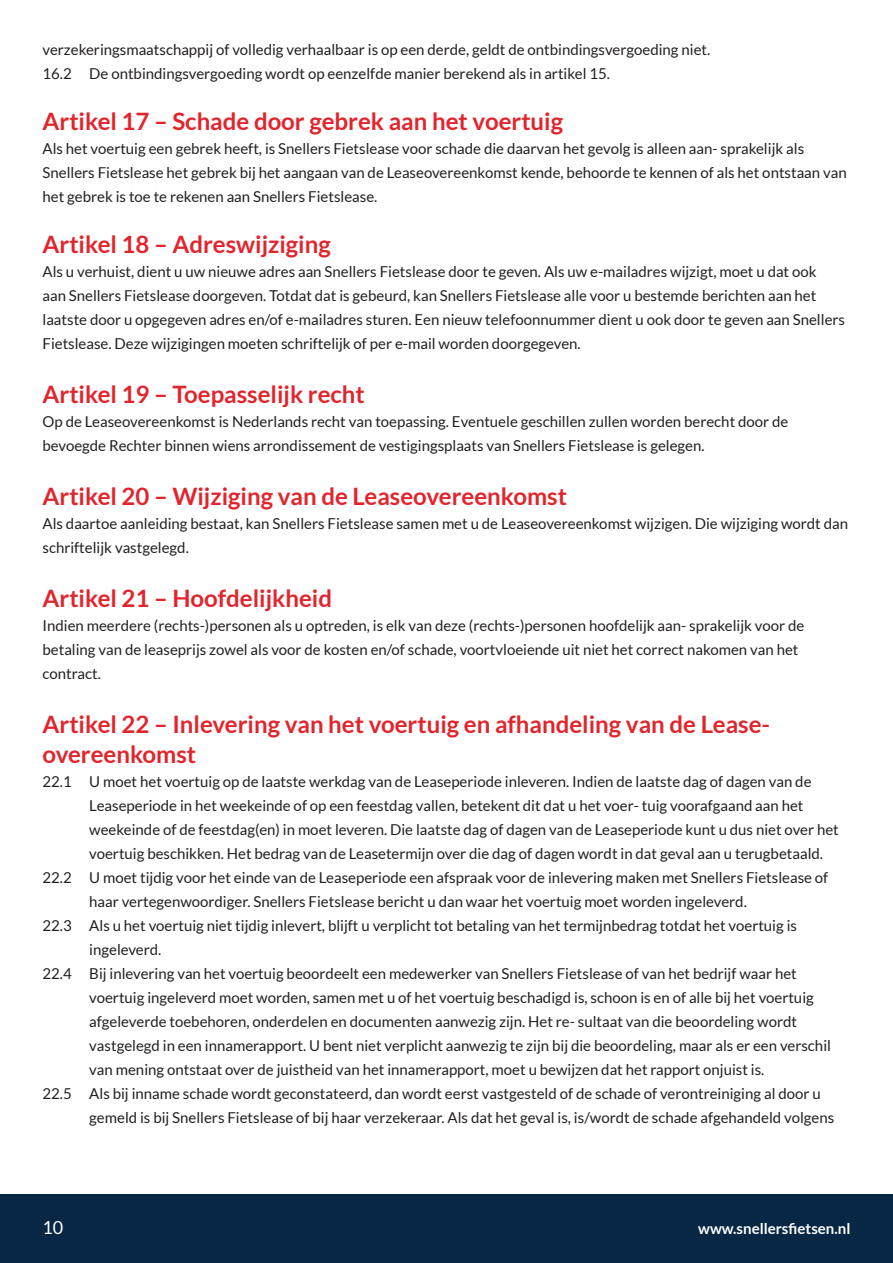
<style>
.page{position:relative;width:893px;height:1263px;background:#fff}
.page>*{position:absolute;margin:0;border:0;box-sizing:border-box;transform-origin:0 0}
.t1{font:700 24px/30px "Lato";color:#e2252d}
.t2{font:18px "Lato";color:#fff}
.t3{font:15px/24px "Lato";color:#231f20}
.t4{font:700 15px "Lato";color:#fff}
</style>
<div class="page">
<div style="left:0;top:1195px;width:893px;height:68px;background:#072744"></div>
<p class="t3" style="left:43px;top:37px;width:669px">verzekeringsmaatschappij of volledig verhaalbaar is op een derde, geldt de ontbindingsvergoeding niet.<br>16.2 De ontbindingsvergoeding wordt op eenzelfde manier berekend als in artikel 15.</p>
<h1 class="t1" style="left:43px;top:106px;width:522px">Artikel 17 – Schade door gebrek aan het voertuig</h1>
<p class="t3" style="left:43px;top:136px;width:806px">Als het voertuig een gebrek heeft, is Snellers Fietslease voor schade die daarvan het gevolg is alleen aan- sprakelijk als<br>Snellers Fietslease het gebrek bij het aangaan van de Leaseovereenkomst kende, behoorde te kennen of als het ontstaan van het gebrek is toe te rekenen aan Snellers Fietslease.</p>
<h1 class="t1" style="left:43px;top:229px;width:290px">Artikel 18 – Adreswijziging</h1>
<p class="t3" style="left:43px;top:259px;width:804px">Als u verhuist, dient u uw nieuwe adres aan Snellers Fietslease door te geven. Als uw e-mailadres wijzigt, moet u dat ook<br>aan Snellers Fietslease doorgeven. Totdat dat is gebeurd, kan Snellers Fietslease alle voor u bestemde berichten aan het laatste door u opgegeven adres en/of e-mailadres sturen. Een nieuw telefoonnummer dient u ook door te geven aan Snellers Fietslease. Deze wijzigingen moeten schriftelijk of per e-mail worden doorgegeven.</p>
<h1 class="t1" style="left:43px;top:379px;width:324px">Artikel 19 – Toepasselijk recht</h1>
<p class="t3" style="left:43px;top:409px;width:747px">Op de Leaseovereenkomst is Nederlands recht van toepassing. Eventuele geschillen zullen worden berecht door de bevoegde Rechter binnen wiens arrondissement de vestigingsplaats van Snellers Fietslease is gelegen.</p>
<h1 class="t1" style="left:43px;top:481px;width:526px">Artikel 20 – Wijziging van de Leaseovereenkomst</h1>
<p class="t3" style="left:43px;top:511px;width:807px">Als daartoe aanleiding bestaat, kan Snellers Fietslease samen met u de Leaseovereenkomst wijzigen. Die wijziging wordt dan schriftelijk vastgelegd.</p>
<h1 class="t1" style="left:43px;top:583px;width:291px">Artikel 21 – Hoofdelijkheid</h1>
<p class="t3" style="left:43px;top:613px;width:763px">Indien meerdere (rechts-)personen als u optreden, is elk van deze (rechts-)personen hoofdelijk aan- sprakelijk voor de betaling van de leaseprijs zowel als voor de kosten en/of schade, voortvloeiende uit niet het correct nakomen van het contract.</p>
<h1 class="t1" style="left:43px;top:709px;width:729px">Artikel 22 – Inlevering van het voertuig en afhandeling van de Lease&shy;overeenkomst</h1>
<p class="t3" style="left:43px;top:769px;width:770px">22.1 U moet het voertuig op de laatste werkdag van de Leaseperiode inleveren. Indien de laatste dag of dagen van de</p>
<p class="t3" style="left:89px;top:793px;width:716px">Leaseperiode in het weekeinde of op een feestdag vallen, betekent dit dat u het voer- tuig voorafgaand aan het</p>
<p class="t3" style="left:89px;top:817px;width:751px">weekeinde of de feestdag(en) in moet leveren. Die laatste dag of dagen van de Leaseperiode kunt u dus niet over het</p>
<p class="t3" style="left:89px;top:841px;width:735px">voertuig beschikken. Het bedrag van de Leasetermijn over die dag of dagen wordt in dat geval aan u terugbetaald.</p>
<p class="t3" style="left:43px;top:865px;width:787px">22.2 U moet tijdig voor het einde van de Leaseperiode een afspraak voor de inlevering maken met Snellers Fietslease of</p>
<p class="t3" style="left:89px;top:889px;width:659px">haar vertegenwoordiger. Snellers Fietslease bericht u dan waar het voertuig moet worden ingeleverd.</p>
<p class="t3" style="left:43px;top:913px;width:756px">22.3 Als u het voertuig niet tijdig inlevert, blijft u verplicht tot betaling van het termijnbedrag totdat het voertuig is</p>
<p class="t3" style="left:89px;top:937px;width:74px">ingeleverd.</p>
<p class="t3" style="left:43px;top:961px;width:756px">22.4 Bij inlevering van het voertuig beoordeelt een medewerker van Snellers Fietslease of van het bedrijf waar het</p>
<p class="t3" style="left:89px;top:985px;width:726px">voertuig ingeleverd moet worden, samen met u of het voertuig beschadigd is, schoon is en of alle bij het voertuig</p>
<p class="t3" style="left:89px;top:1009px;width:709px">afgeleverde toebehoren, onderdelen en documenten aanwezig zijn. Het re- sultaat van die beoordeling wordt</p>
<p class="t3" style="left:89px;top:1033px;width:743px">vastgelegd in een innamerapport. U bent niet verplicht aanwezig te zijn bij die beoordeling, maar als er een verschil</p>
<p class="t3" style="left:89px;top:1057px;width:677px">van mening ontstaat over de juistheid van het innamerapport, moet u bewijzen dat het rapport onjuist is.</p>
<p class="t3" style="left:43px;top:1081px;width:780px">22.5 Als bij inname schade wordt geconstateerd, dan wordt eerst vastgesteld of de schade of verontreiniging al door u</p>
<p class="t3" style="left:89px;top:1105px;width:746px">gemeld is bij Snellers Fietslease of bij haar verzekeraar. Als dat het geval is, is/wordt de schade afgehandeld volgens</p>
<p class="t2" style="left:43px;top:1217px;width:22px">10</p>
<p class="t4" style="left:698px;top:1220px;width:154px">www.snellersfietsen.nl</p>
</div>
